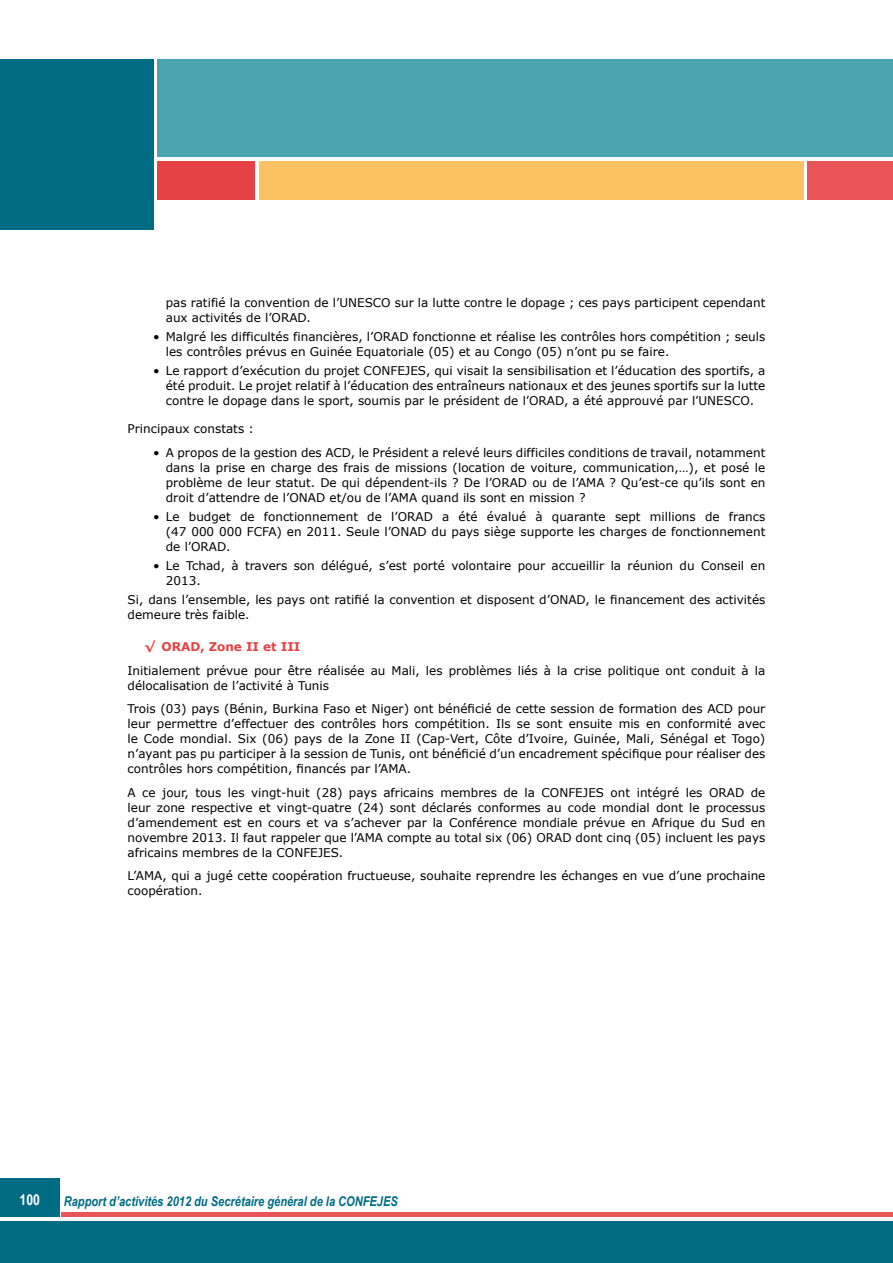
<style>
.page{position:relative;width:893px;height:1263px;background:#fff}
.page>*{position:absolute;margin:0;border:0;box-sizing:border-box;transform-origin:0 0}
.t1{font:700 15px "Arial Narrow";color:#fff}
.t2{font:italic 700 13.5px "Arial Narrow";color:#006c84}
.t3{font:12px/15px "Verdana";color:#000}
.t4{font:700 12px "Verdana";color:#e64145}
</style>
<div class="page">
<div style="left:0;top:1221px;width:893px;height:42px;background:#006c84"></div>
<div style="left:0;top:1178px;width:60px;height:38px;background:#006c84"></div>
<div style="left:157px;top:162px;width:98px;height:38px;background:#e64145"></div>
<div style="left:808px;top:162px;width:85px;height:38px;background:#e85457"></div>
<div style="left:259px;top:162px;width:545px;height:38px;background:#fac263"></div>
<div style="left:157px;top:60px;width:736px;height:97px;background:#4aa3af"></div>
<div style="left:0;top:60px;width:153px;height:170px;background:#006c84"></div>
<hr style="left:62px;top:1212px;width:831px;height:4px;background:#e85457">
<p class="t3" style="left:166px;top:295px;width:601px">pas ratifié la convention de l’UNESCO sur la lutte contre le dopage ; ces pays participent cependant aux activités de l’ORAD.</p>
<p class="t3" style="left:166px;top:329px;width:601px;text-indent:-13px">• Malgré les difficultés financières, l’ORAD fonctionne et réalise les contrôles hors compétition ; seuls les contrôles prévus en Guinée Equatoriale (05) et au Congo (05) n’ont pu se faire.</p>
<p class="t3" style="left:166px;top:364px;width:601px;text-align:justify;text-indent:-13px">• Le rapport d’exécution du projet CONFEJES, qui visait la sensibilisation et l’éducation des sportifs, a été produit. Le projet relatif à l’éducation des entraîneurs nationaux et des jeunes sportifs sur la lutte contre le dopage dans le sport, soumis par le président de l’ORAD, a été approuvé par l’UNESCO.</p>
<p class="t3" style="left:128px;top:421px;width:128px">Principaux constats :</p>
<p class="t3" style="left:166px;top:445px;width:601px;text-align:justify;text-indent:-13px">• A propos de la gestion des ACD, le Président a relevé leurs difficiles conditions de travail, notamment dans la prise en charge des frais de missions (location de voiture, communication,…), et posé le problème de leur statut. De qui dépendent-ils ? De l’ORAD ou de l’AMA ? Qu’est-ce qu’ils sont en droit d’attendre de l’ONAD et/ou de l’AMA quand ils sont en mission ?</p>
<p class="t3" style="left:166px;top:509px;width:601px;text-align:justify;text-indent:-13px">• Le budget de fonctionnement de l’ORAD a été évalué à quarante sept millions de francs (47 000 000 FCFA) en 2011. Seule l’ONAD du pays siège supporte les charges de fonctionnement de l’ORAD.</p>
<p class="t3" style="left:166px;top:558px;width:601px;text-indent:-13px">• Le Tchad, à travers son délégué, s’est porté volontaire pour accueillir la réunion du Conseil en<br>2013.</p>
<p class="t3" style="left:128px;top:593px;width:639px">Si, dans l’ensemble, les pays ont ratifié la convention et disposent d’ONAD, le financement des activités demeure très faible.</p>
<p class="t4" style="left:145px;top:639px;width:157px">√ ORAD, Zone II et III</p>
<p class="t3" style="left:128px;top:663px;width:639px">Initialement prévue pour être réalisée au Mali, les problèmes liés à la crise politique ont conduit à la délocalisation de l’activité à Tunis</p>
<p class="t3" style="left:128px;top:702px;width:639px;text-align:justify">Trois (03) pays (Bénin, Burkina Faso et Niger) ont bénéficié de cette session de formation des ACD pour leur permettre d’effectuer des contrôles hors compétition. Ils se sont ensuite mis en conformité avec le Code mondial. Six (06) pays de la Zone II (Cap-Vert, Côte d’Ivoire, Guinée, Mali, Sénégal et Togo) n’ayant pas pu participer à la session de Tunis, ont bénéficié d’un encadrement spécifique pour réaliser des contrôles hors compétition, financés par l’AMA.</p>
<p class="t3" style="left:128px;top:785px;width:639px;text-align:justify">A ce jour, tous les vingt-huit (28) pays africains membres de la CONFEJES ont intégré les ORAD de leur zone respective et vingt-quatre (24) sont déclarés conformes au code mondial dont le processus d’amendement est en cours et va s’achever par la Conférence mondiale prévue en Afrique du Sud en novembre 2013. Il faut rappeler que l’AMA compte au total six (06) ORAD dont cinq (05) incluent les pays africains membres de la CONFEJES.</p>
<p class="t3" style="left:128px;top:869px;width:639px">L’AMA, qui a jugé cette coopération fructueuse, souhaite reprendre les échanges en vue d’une prochaine coopération.</p>
<p class="t1" style="left:20px;top:1191px;width:22px">100</p>
<p class="t2" style="left:64px;top:1194px;width:336px">Rapport d’activités 2012 du Secrétaire général de la CONFEJES</p>
</div>
